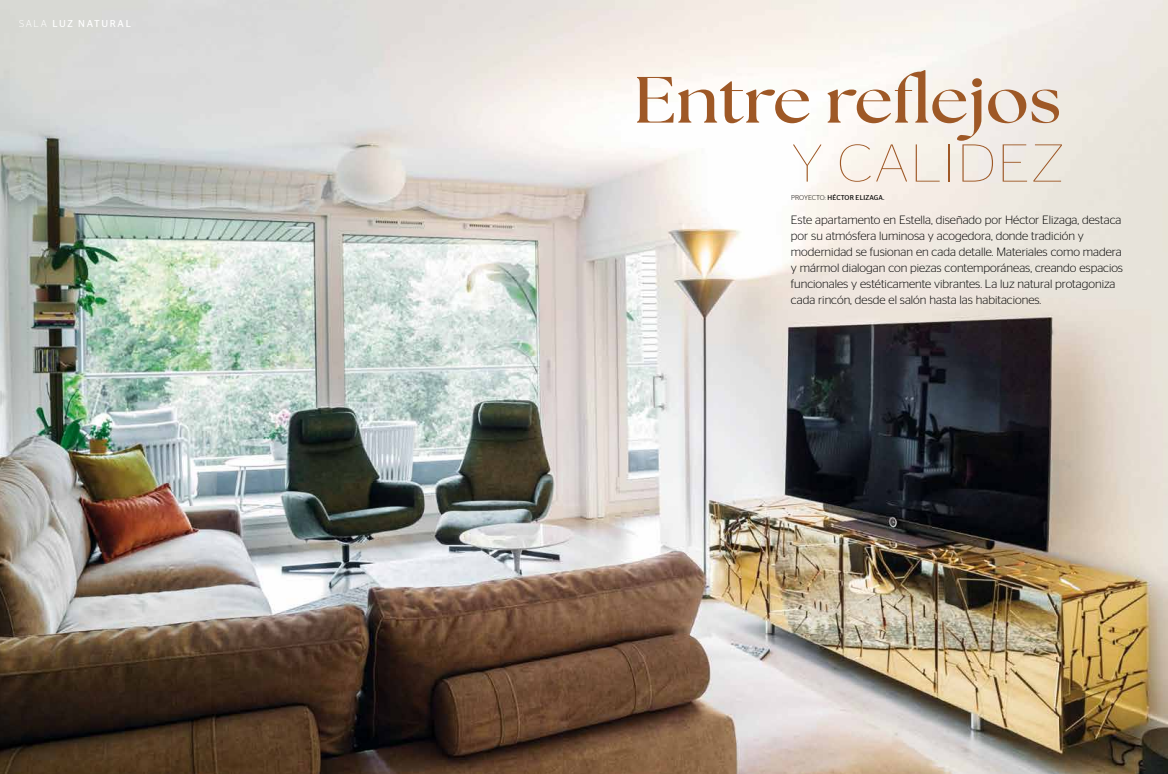
<style>
.page{position:relative;width:1168px;height:774px;background:#fff}
.page>*{position:absolute;margin:0;border:0;box-sizing:border-box;transform-origin:0 0}
.t1{font:700 65.2px "The Seasons";color:#9e5826;scale:1.1 1}
.t2{font:100 53.1px "Stag Sans";letter-spacing:.02em;color:#9e5826;scale:1.1 1}
.t3{font:300 12px/16px "Stag Sans";color:#000}
.t4{font:10px "Stag Sans";letter-spacing:.17em;color:#fff}
.t5{font:7px "Stag Sans";letter-spacing:.015em;color:#000}
.s1{font-weight:300}
</style>
<div class="page">
<img style="left:0;top:0;width:1168px;height:774px">
<p class="t4" style="left:19px;top:18px;width:113px"><span class="s1">SALA</span> LUZ NATURAL</p>
<h1 class="t1" style="left:634px;top:56px;width:390px">Entre reflejos</h1>
<h2 class="t2" style="left:791px;top:134px;width:250px">Y CALIDEZ</h2>
<p class="t5" style="left:791px;top:194px;width:95px"><span class="s1">PROYECTO:</span> HÉCTOR ELIZAGA.</p>
<p class="t3" style="left:791px;top:212px;width:334px">Este apartamento en Estella, diseñado por Héctor Elizaga, destaca por su atmósfera luminosa y acogedora, donde tradición y modernidad se fusionan en cada detalle. Materiales como madera y mármol dialogan con piezas contemporáneas, creando espacios funcionales y estéticamente vibrantes. La luz natural protagoniza cada rincón, desde el salón hasta las habitaciones.</p>
</div>
